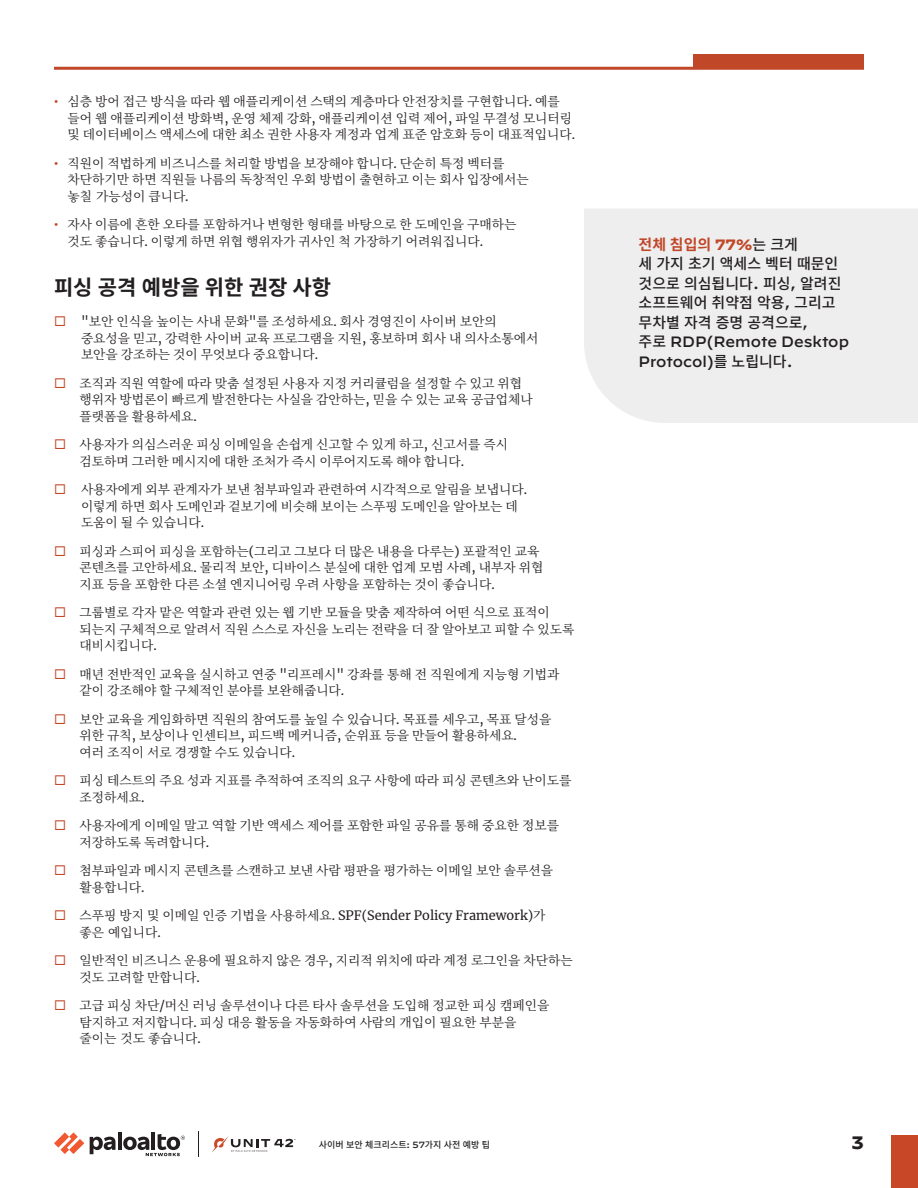
<style>
.page{position:relative;width:918px;height:1188px;background:#fff}
.page>*{position:absolute;margin:0;border:0;box-sizing:border-box;transform-origin:0 0}
.t1{font:700 21px "Noto Sans KR";color:#231f20}
.t2{font:700 18px "Decimal";color:#231f20}
.body-text{font:500 15px/19.5px "Noto Sans KR";color:#231f20}
.bullet-list{font:12.75px/16.5px "Noto Serif KR";color:#231f20}
.bullet-list-2{font:12.75px/16.5px "Merriweather";color:#231f20}
.t3{font:500 9px "Noto Sans KR";color:#231f20}
.s1{color:#c14729}
.s2{font-family:"Merriweather"}
.s3{font-family:"Noto Serif KR"}
.s4{font-weight:700;color:#c14729}
.s5{font-family:"Decimal";font-weight:700;color:#c14729}
.s6{font-family:"Decimal"}
</style>
<div class="page">
<div style="left:891px;top:1136px;width:27px;height:52px;background:#c74726"></div>
<div style="left:693px;top:54px;width:171px;height:14px;background:#c14729"></div>
<hr style="left:54px;top:67px;width:810px;height:3px;background:#c14729">
<svg style="left:54px;top:1132px;width:30px;height:22px"></svg>
<hr style="left:118px;top:1132px;width:4px;height:18px;background:#231f20">
<svg style="left:90px;top:1137px;width:26px;height:17px"></svg>
<hr style="left:152px;top:1132px;width:3px;height:18px;background:#231f20">
<svg style="left:123px;top:1134px;width:62px;height:22px"></svg>
<svg style="left:198px;top:1132px;width:1px;height:25px"></svg>
<svg style="left:212px;top:1136px;width:84px;height:17px"></svg>
<div style="left:584px;top:209px;width:334px;height:214px;background:#eee"></div>
<p class="bullet-list" style="left:68px;top:93px;width:509px;text-indent:-14px"><span class="s1">•</span> 심층 방어 접근 방식을 따라 웹 애플리케이션 스택의 계층마다 안전장치를 구현합니다<span class="s2">.</span> 예를 들어 웹 애플리케이션 방화벽<span class="s2">,</span> 운영 체제 강화<span class="s2">,</span> 애플리케이션 입력 제어<span class="s2">,</span> 파일 무결성 모니터링 및 데이터베이스 액세스에 대한 최소 권한 사용자 계정과 업계 표준 암호화 등이 대표적입니다<span class="s2">.</span></p>
<p class="bullet-list" style="left:68px;top:155px;width:463px;text-indent:-14px"><span class="s1">•</span> 직원이 적법하게 비즈니스를 처리할 방법을 보장해야 합니다<span class="s2">.</span> 단순히 특정 벡터를 차단하기만 하면 직원들 나름의 독창적인 우회 방법이 출현하고 이는 회사 입장에서는 놓칠 가능성이 큽니다<span class="s2">.</span></p>
<p class="bullet-list" style="left:68px;top:216px;width:450px;text-indent:-14px"><span class="s1">•</span> 자사 이름에 흔한 오타를 포함하거나 변형한 형태를 바탕으로 한 도메인을 구매하는 것도 좋습니다<span class="s2">.</span> 이렇게 하면 위협 행위자가 귀사인 척 가장하기 어려워집니다<span class="s2">.</span></p>
<p class="t1" style="left:54px;top:275px;width:279px">피싱 공격 예방을 위한 권장 사항</p>
<p class="bullet-list" style="left:81px;top:314px;width:459px;text-indent:-27px"><span class="s1">◻</span> <span class="s2">"</span>보안 인식을 높이는 사내 문화<span class="s2">"</span>를 조성하세요<span class="s2">.</span> 회사 경영진이 사이버 보안의 중요성을 믿고<span class="s2">,</span> 강력한 사이버 교육 프로그램을 지원<span class="s2">,</span> 홍보하며 회사 내 의사소통에서 보안을 강조하는 것이 무엇보다 중요합니다<span class="s2">.</span></p>
<p class="bullet-list" style="left:80px;top:375px;width:455px;text-indent:-26px"><span class="s1">◻</span> 조직과 직원 역할에 따라 맞춤 설정된 사용자 지정 커리큘럼을 설정할 수 있고 위협 행위자 방법론이 빠르게 발전한다는 사실을 감안하는<span class="s2">,</span> 믿을 수 있는 교육 공급업체나 플랫폼을 활용하세요<span class="s2">.</span></p>
<p class="bullet-list" style="left:80px;top:437px;width:430px;text-indent:-26px"><span class="s1">◻</span> 사용자가 의심스러운 피싱 이메일을 손쉽게 신고할 수 있게 하고<span class="s2">,</span> 신고서를 즉시 검토하며 그러한 메시지에 대한 조처가 즉시 이루어지도록 해야 합니다<span class="s2">.</span></p>
<p class="bullet-list" style="left:81px;top:482px;width:448px;text-indent:-27px"><span class="s1">◻</span> 사용자에게 외부 관계자가 보낸 첨부파일과 관련하여 시각적으로 알림을 보냅니다<span class="s2">. </span>이렇게 하면 회사 도메인과 겉보기에 비슷해 보이는 스푸핑 도메인을 알아보는 데 도움이 될 수 있습니다<span class="s2">.</span></p>
<p class="bullet-list" style="left:80px;top:543px;width:465px;text-indent:-26px"><span class="s1">◻</span> 피싱과 스피어 피싱을 포함하는<span class="s2">(</span>그리고 그보다 더 많은 내용을 다루는<span class="s2">)</span> 포괄적인 교육 콘텐츠를 고안하세요<span class="s2">.</span> 물리적 보안<span class="s2">,</span> 디바이스 분실에 대한 업계 모범 사례<span class="s2">,</span> 내부자 위협 지표 등을 포함한 다른 소셜 엔지니어링 우려 사항을 포함하는 것이 좋습니다<span class="s2">.</span></p>
<p class="bullet-list" style="left:80px;top:605px;width:496px;text-indent:-26px"><span class="s1">◻</span> 그룹별로 각자 맡은 역할과 관련 있는 웹 기반 모듈을 맞춤 제작하여 어떤 식으로 표적이 되는지 구체적으로 알려서 직원 스스로 자신을 노리는 전략을 더 잘 알아보고 피할 수 있도록 대비시킵니다<span class="s2">.</span></p>
<p class="bullet-list" style="left:80px;top:666px;width:481px;text-indent:-26px"><span class="s1">◻</span> 매년 전반적인 교육을 실시하고 연중 <span class="s2">"</span>리프레시<span class="s2">"</span> 강좌를 통해 전 직원에게 지능형 기법과 같이 강조해야 할 구체적인 분야를 보완해줍니다<span class="s2">.</span></p>
<p class="bullet-list" style="left:80px;top:711px;width:473px;text-indent:-26px"><span class="s1">◻</span> 보안 교육을 게임화하면 직원의 참여도를 높일 수 있습니다<span class="s2">.</span> 목표를 세우고<span class="s2">,</span> 목표 달성을 위한 규칙<span class="s2">,</span> 보상이나 인센티브<span class="s2">,</span> 피드백 메커니즘<span class="s2">,</span> 순위표 등을 만들어 활용하세요<span class="s2">.<br></span>여러 조직이 서로 경쟁할 수도 있습니다<span class="s2">.</span></p>
<p class="bullet-list" style="left:80px;top:773px;width:493px;text-indent:-26px"><span class="s1">◻</span> 피싱 테스트의 주요 성과 지표를 추적하여 조직의 요구 사항에 따라 피싱 콘텐츠와 난이도를 조정하세요<span class="s2">.</span></p>
<p class="bullet-list" style="left:80px;top:818px;width:481px;text-indent:-26px"><span class="s1">◻</span> 사용자에게 이메일 말고 역할 기반 액세스 제어를 포함한 파일 공유를 통해 중요한 정보를 저장하도록 독려합니다<span class="s2">.</span></p>
<p class="bullet-list" style="left:80px;top:863px;width:475px;text-indent:-26px"><span class="s1">◻</span> 첨부파일과 메시지 콘텐츠를 스캔하고 보낸 사람 평판을 평가하는 이메일 보안 솔루션을 활용합니다<span class="s2">.</span></p>
<p class="bullet-list-2" style="left:80px;top:907px;width:468px;text-indent:-26px"><span class="s1">◻</span> <span class="s3">스푸핑 방지 및 이메일 인증 기법을 사용하세요</span>. SPF(Sender Policy Framework)<span class="s3">가 좋은 예입니다</span>.</p>
<p class="bullet-list" style="left:80px;top:953px;width:495px;text-indent:-26px"><span class="s1">◻</span> 일반적인 비즈니스 운용에 필요하지 않은 경우<span class="s2">,</span> 지리적 위치에 따라 계정 로그인을 차단하는 것도 고려할 만합니다<span class="s2">.</span></p>
<p class="bullet-list" style="left:80px;top:998px;width:471px;text-indent:-26px"><span class="s1">◻</span> 고급 피싱 차단<span class="s2">/</span>머신 러닝 솔루션이나 다른 타사 솔루션을 도입해 정교한 피싱 캠페인을 탐지하고 저지합니다<span class="s2">.</span> 피싱 대응 활동을 자동화하여 사람의 개입이 필요한 부분을 줄이는 것도 좋습니다<span class="s2">.</span></p>
<p class="body-text" style="left:639px;top:235px;width:212px"><span class="s4">전체 침입의</span> <span class="s5">77%</span>는 크게<br>세 가지 초기 액세스 벡터 때문인 것으로 의심됩니다<span class="s6">.</span> 피싱<span class="s6">,</span> 알려진 소프트웨어 취약점 악용<span class="s6">,</span> 그리고 무차별 자격 증명 공격으로<span class="s6">,<br></span>주로 <span class="s6">RDP(Remote Desktop<br>Protocol)</span>를 노립니다<span class="s6">.</span></p>
<p class="t3" style="left:319px;top:1140px;width:173px">사이버 보안 체크리스트<span class="s6">: 57</span>가지 사전 예방 팁</p>
<h2 class="t2" style="left:851px;top:1132px;width:14px">3</h2>
</div>
